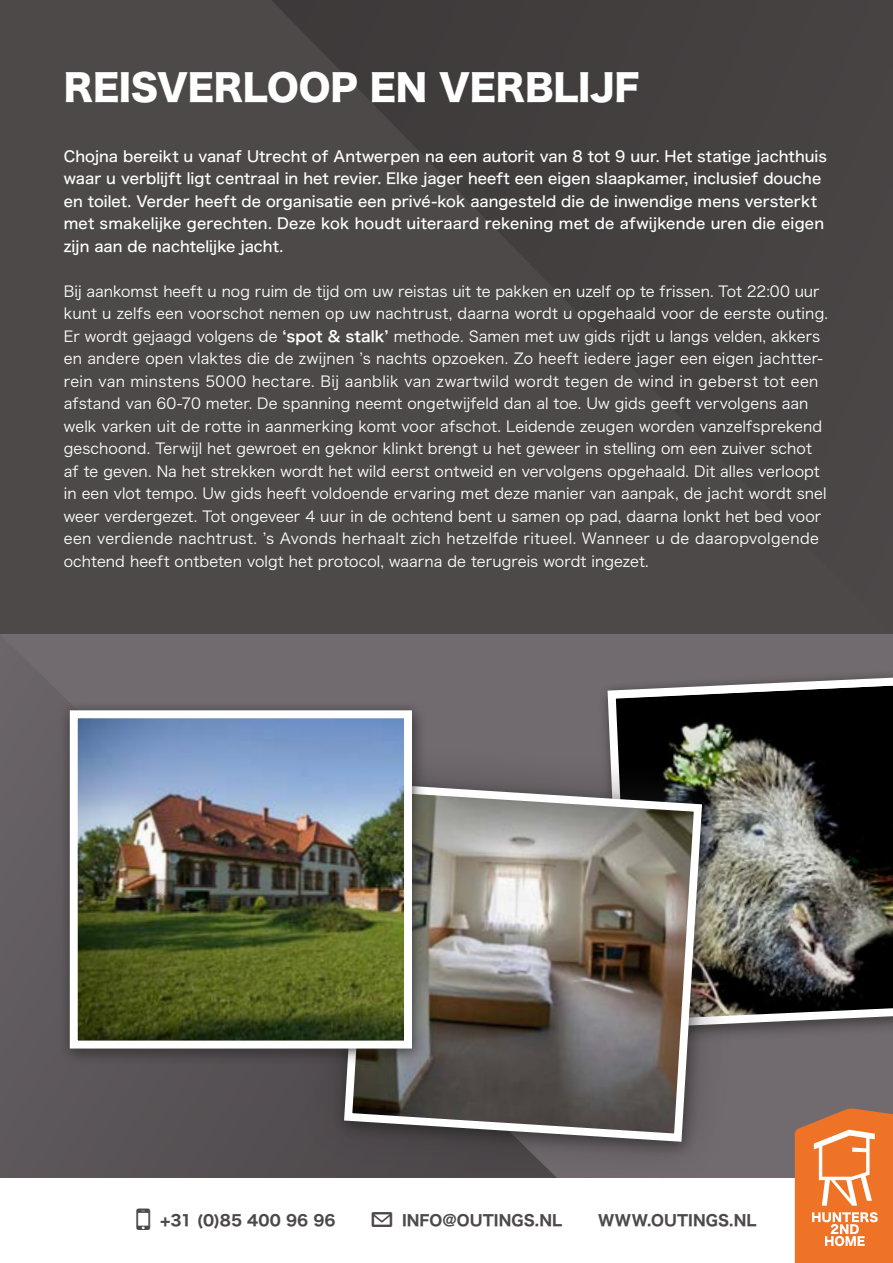
<style>
.page{position:relative;width:893px;height:1263px;background:#fff}
.page>*{position:absolute;margin:0;border:0;box-sizing:border-box;transform-origin:0 0}
.t1{font:36px "Hiragino Sans W8";letter-spacing:-.01em;color:#fff}
.t2{font:15px/22.5px "Hiragino Sans W3";letter-spacing:.005em;color:#fff}
.t3{font:15px/22.5px "Hiragino Sans W5";letter-spacing:.005em;color:#fff}
.t4{font:15px "Hiragino Sans W7";letter-spacing:.005em;color:#4d4949}
.s1{font-family:"Hiragino Sans W6"}
</style>
<div class="page">
<div style="left:0;top:0;width:893px;height:1178px;background:#716b6f"></div>
<svg style="left:604px;top:675px;width:289px;height:358px;background:#4a4947"></svg>
<div style="left:0;top:0;width:893px;height:634px;background:#4d4949"></div>
<svg style="left:0;top:726px;width:295px;height:452px;fill:#5c575a"></svg>
<svg style="left:272px;top:0;width:376px;height:266px;fill:#423e3f"></svg>
<svg style="left:795px;top:1108px;width:98px;height:155px;background:#ea8546"></svg>
<svg style="left:295px;top:734px;width:456px;height:444px"></svg>
<img style="left:340px;top:779px;width:366px;height:367px">
<div style="left:58px;top:701px;width:370px;height:366px;background:#000;opacity:.43"></div>
<div style="left:62px;top:702px;width:357px;height:354px;background:#4d4949;opacity:.75"></div>
<img style="left:79px;top:719px;width:324px;height:320px">
<div style="left:70px;top:710px;width:342px;height:338px;border:8px solid #fff"></div>
<h1 class="t1" style="left:64px;top:68px;width:577px">REISVERLOOP EN VERBLIJF</h1>
<p class="t3" style="left:64px;top:144px;width:765px">Chojna bereikt u vanaf Utrecht of Antwerpen na een autorit van 8 tot 9 uur. Het statige jachthuis waar u verblijft ligt centraal in het revier. Elke jager heeft een eigen slaapkamer, inclusief douche en toilet. Verder heeft de organisatie een privé-kok aangesteld die de inwendige mens versterkt met smakelijke gerechten. Deze kok houdt uiteraard rekening met de afwijkende uren die eigen zijn aan de nachtelijke jacht.</p>
<p class="t2" style="left:64px;top:279px;width:766px">Bij aankomst heeft u nog ruim de tijd om uw reistas uit te pakken en uzelf op te frissen. Tot 22:00 uur kunt u zelfs een voorschot nemen op uw nachtrust, daarna wordt u opgehaald voor de eerste outing.<br>Er wordt gejaagd volgens de <span class="s1">‘spot &amp; stalk’</span> methode. Samen met uw gids rijdt u langs velden, akkers en andere open vlaktes die de zwijnen ’s nachts opzoeken. Zo heeft iedere jager een eigen jachtter&shy;rein van minstens 5000 hectare. Bij aanblik van zwartwild wordt tegen de wind in geberst tot een afstand van 60-70 meter. De spanning neemt ongetwijfeld dan al toe. Uw gids geeft vervolgens aan welk varken uit de rotte in aanmerking komt voor afschot. Leidende zeugen worden vanzelfsprekend geschoond. Terwijl het gewroet en geknor klinkt brengt u het geweer in stelling om een zuiver schot af te geven. Na het strekken wordt het wild eerst ontweid en vervolgens opgehaald. Dit alles verloopt in een vlot tempo. Uw gids heeft voldoende ervaring met deze manier van aanpak, de jacht wordt snel weer verdergezet. Tot ongeveer 4 uur in de ochtend bent u samen op pad, daarna lonkt het bed voor een verdiende nachtrust. ’s Avonds herhaalt zich hetzelfde ritueel. Wanneer u de daaropvolgende ochtend heeft ontbeten volgt het protocol, waarna de terugreis wordt ingezet.</p>
<p class="t4" style="left:160px;top:1208px;width:177px">+31 (0)85 400 96 96</p>
<p class="t4" style="left:402px;top:1208px;width:162px">INFO@OUTINGS.NL</p>
<p class="t4" style="left:598px;top:1208px;width:160px">WWW.OUTINGS.NL</p>
</div>
